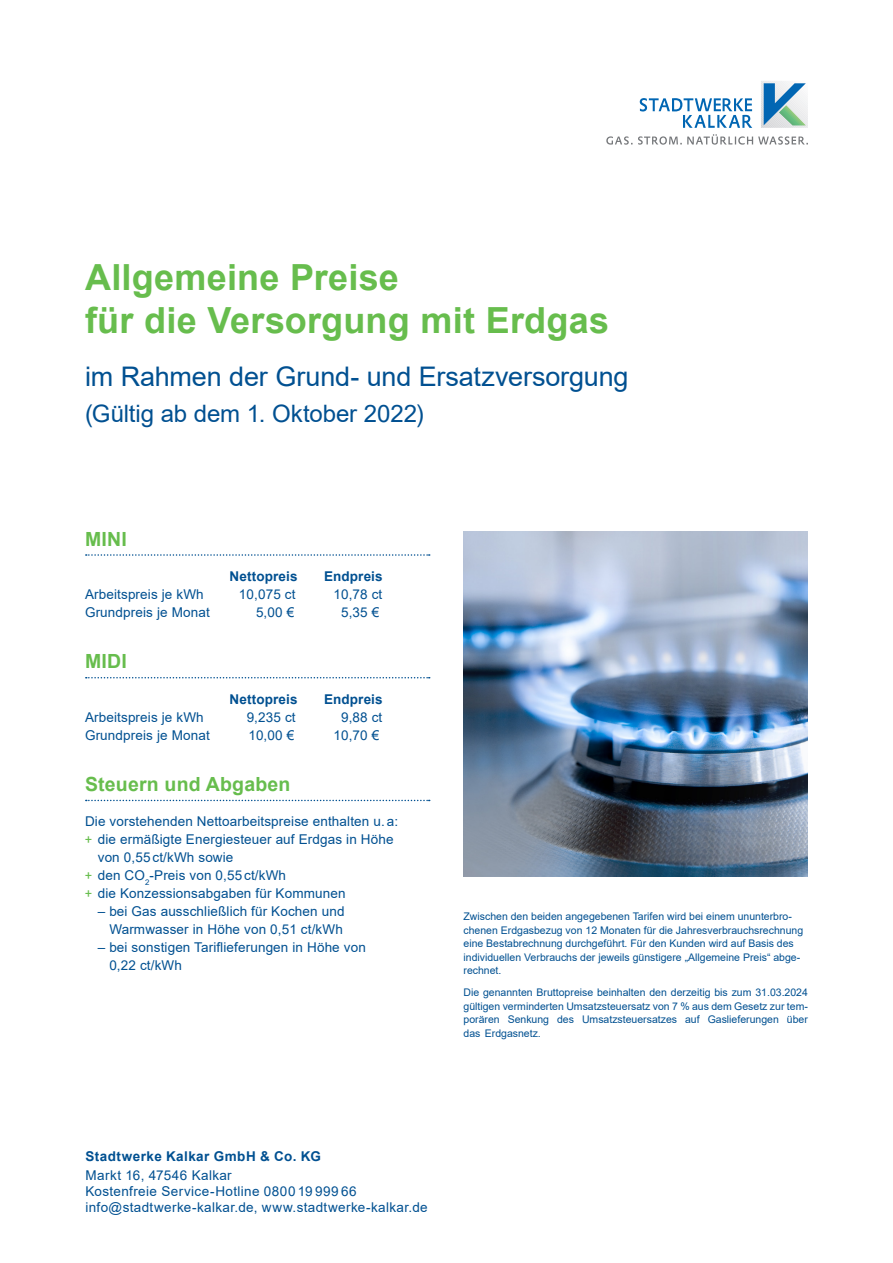
<style>
.page{position:relative;width:893px;height:1263px;background:#fff}
.page>*{position:absolute;margin:0;border:0;box-sizing:border-box;transform-origin:0 0}
._00___B2C-TITEL___He{font:700 36px/43.2px "Arial";letter-spacing:.005em;color:#67bd4d}
._00___B2C-TITEL___He-2{font:27px "Arial";letter-spacing:-.005em;color:#015091}
._00___B2C-TITEL___He-3{font:24px "Arial";letter-spacing:-.005em;color:#015091}
._02_Sub-Head___Grau{font:700 19.5px "Arial";letter-spacing:.01em;color:#67bd4d}
._03_Body{font:13.5px/18px "Arial";letter-spacing:.01em;color:#015091}
._03_Body-2{font:13.5px "Arial";letter-spacing:.03em;color:#015091}
._03_Body-3{font:700 13.5px "Arial";letter-spacing:.01em;color:#015091}
._03_Body-4{font:700 13.5px "Arial";letter-spacing:.035em;color:#015091}
._05_Fußnote{font:10.5px/13.5px "Arial";color:#015091}
.s1{font-family:"Proxima Nova";font-weight:700;color:#67bd4d}
</style>
<div class="page">
<svg style="left:86px;top:554px;width:344px;height:2px"></svg>
<svg style="left:86px;top:677px;width:344px;height:1px"></svg>
<svg style="left:86px;top:800px;width:344px;height:1px"></svg>
<img style="left:464px;top:531px;width:344px;height:345px">
<svg style="left:761px;top:81px;width:47px;height:47px"></svg>
<svg style="left:640px;top:98px;width:112px;height:30px"></svg>
<svg style="left:606px;top:134px;width:202px;height:11px"></svg>
<p class="_00___B2C-TITEL___He" style="left:85px;top:256px;width:526px">Allgemeine Preise<br>für die Versorgung mit Erdgas</p>
<p class="_00___B2C-TITEL___He-2" style="left:85px;top:358px;width:545px">im Rahmen der Grund- und Ersatzversorgung</p>
<p class="_00___B2C-TITEL___He-3" style="left:85px;top:397px;width:340px">(Gültig ab dem 1. Oktober 2022)</p>
<p class="_02_Sub-Head___Grau" style="left:85px;top:525px;width:43px">MINI</p>
<p class="_03_Body-3" style="left:230px;top:566px;width:69px">Nettopreis</p>
<p class="_03_Body-3" style="left:324px;top:566px;width:60px">Endpreis</p>
<p class="_03_Body" style="left:85px;top:585px;width:120px">Arbeitspreis je kWh</p>
<p class="_03_Body" style="left:239px;top:585px;width:58px">10,075 ct</p>
<p class="_03_Body" style="left:333px;top:585px;width:50px">10,78 ct</p>
<p class="_03_Body" style="left:85px;top:603px;width:126px">Grundpreis je Monat</p>
<p class="_03_Body" style="left:256px;top:603px;width:40px">5,00 €</p>
<p class="_03_Body" style="left:341px;top:603px;width:40px">5,35 €</p>
<p class="_02_Sub-Head___Grau" style="left:85px;top:648px;width:43px">MIDI</p>
<p class="_03_Body-3" style="left:230px;top:689px;width:69px">Nettopreis</p>
<p class="_03_Body-3" style="left:324px;top:689px;width:60px">Endpreis</p>
<p class="_03_Body" style="left:85px;top:708px;width:120px">Arbeitspreis je kWh</p>
<p class="_03_Body" style="left:247px;top:708px;width:50px">9,235 ct</p>
<p class="_03_Body" style="left:341px;top:708px;width:43px">9,88 ct</p>
<p class="_03_Body" style="left:85px;top:726px;width:126px">Grundpreis je Monat</p>
<p class="_03_Body" style="left:248px;top:726px;width:47px">10,00 €</p>
<p class="_03_Body" style="left:333px;top:726px;width:47px">10,70 €</p>
<p class="_02_Sub-Head___Grau" style="left:85px;top:771px;width:207px">Steuern und Abgaben</p>
<p class="_03_Body" style="left:85px;top:812px;width:315px">Die vorstehenden Nettoarbeitspreise enthalten u. a:</p>
<p class="_03_Body" style="left:98px;top:830px;width:297px;text-indent:-13px"><span class="s1">+</span> die ermäßigte Energiesteuer auf Erdgas in Höhe von 0,55 ct/kWh sowie</p>
<p class="_03_Body" style="left:85px;top:866px;width:203px"><span class="s1">+</span> den CO<sub>2</sub>-Preis von 0,55 ct/kWh</p>
<p class="_03_Body" style="left:85px;top:884px;width:262px"><span class="s1">+</span> die Konzessionsabgaben für Kommunen</p>
<p class="_03_Body" style="left:98px;top:902px;width:248px;text-align:right">– bei Gas ausschließlich für Kochen und<br>Warmwasser in Höhe von 0,51 ct/kWh</p>
<p class="_03_Body" style="left:109px;top:938px;width:258px;text-indent:-12px">– bei sonstigen Tariflieferungen in Höhe von<br>0,22 ct/kWh</p>
<p class="_05_Fußnote" style="left:463px;top:910px;width:341px">Zwischen den beiden angegebenen Tarifen wird bei einem ununterbro&shy;chenen Erdgasbezug von 12 Monaten für die Jahresverbrauchsrechnung eine Bestabrechnung durchgeführt. Für den Kunden wird auf Basis des individuellen Verbrauchs der jeweils günstigere „Allgemeine Preis“ abge&shy;rechnet.</p>
<p class="_05_Fußnote" style="left:463px;top:986px;width:346px;text-align:justify">Die genannten Bruttopreise beinhalten den derzeitig bis zum 31.03.2024 gültigen verminderten Umsatzsteuersatz von 7 % aus dem Gesetz zur tem&shy;porären Senkung des Umsatzsteuersatzes auf Gaslieferungen über das Erdgasnetz.</p>
<p class="_03_Body-4" style="left:85px;top:1147px;width:237px">Stadtwerke Kalkar GmbH &amp; Co. KG</p>
<p class="_03_Body" style="left:85px;top:1166px;width:148px">Markt 16, 47546 Kalkar</p>
<p class="_03_Body-2" style="left:85px;top:1182px;width:273px">Kostenfreie Service-Hotline 0800 19 999 66</p>
<p class="_03_Body" style="left:85px;top:1198px;width:344px">info@stadtwerke-kalkar.de, www.stadtwerke-kalkar.de</p>
</div>
